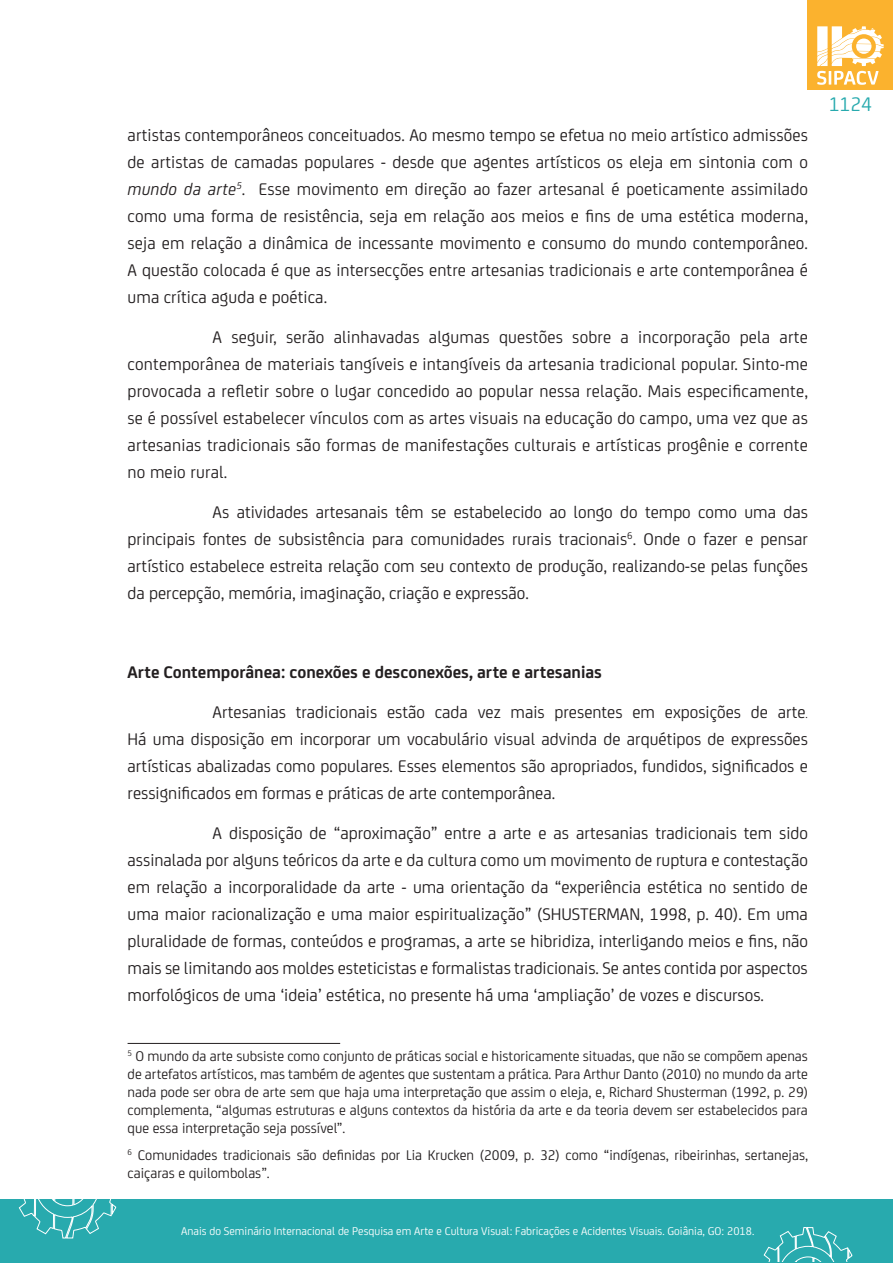
<style>
.page{position:relative;width:893px;height:1263px;background:#fff}
.page>*{position:absolute;margin:0;border:0;box-sizing:border-box;transform-origin:0 0}
.t1{font:21px "FS Joey";color:#28aaae}
.texto_corrido{font:18px/27px "FS Joey";color:#231f20;text-align:justify}
.texto_corrido-2{font:700 18px "FS Joey";color:#231f20}
.notas_de_rodapé{font:15px/18px "FS Joey";color:#231f20;text-align:justify}
.t2{font:12px "FS Joey";color:#fff}
.s1{font-style:italic}
.s2{font-size:12px}
</style>
<div class="page">
<div style="left:808px;top:0;width:85px;height:89px;background:#fbb22e"></div>
<svg style="left:817px;top:26px;width:67px;height:59px"></svg>
<div style="left:0;top:1199px;width:893px;height:64px;background:#28aaae"></div>
<svg style="left:18px;top:1199px;width:99px;height:40px"></svg>
<svg style="left:763px;top:1227px;width:90px;height:35px"></svg>
<hr style="left:128px;top:1043px;width:212px;height:1px;background:#231f20">
<p class="texto_corrido" style="left:128px;top:121px;width:682px">artistas contemporâneos conceituados. Ao mesmo tempo se efetua no meio artístico admissões de artistas de camadas populares - desde que agentes artísticos os eleja em sintonia com o <span class="s1">mundo da arte</span><sup>5</sup>. Esse movimento em direção ao fazer artesanal é poeticamente assimilado como uma forma de resistência, seja em relação aos meios e fins de uma estética moderna, seja em relação a dinâmica de incessante movimento e consumo do mundo contemporâneo.<br>A questão colocada é que as intersecções entre artesanias tradicionais e arte contemporânea é uma crítica aguda e poética.</p>
<p class="texto_corrido" style="left:128px;top:322px;width:682px;text-indent:85px">A seguir, serão alinhavadas algumas questões sobre a incorporação pela arte contemporânea de materiais tangíveis e intangíveis da artesania tradicional popular. Sinto-me provocada a refletir sobre o lugar concedido ao popular nessa relação. Mais especificamente, se é possível estabelecer vínculos com as artes visuais na educação do campo, uma vez que as artesanias tradicionais são formas de manifestações culturais e artísticas progênie e corrente no meio rural.</p>
<p class="texto_corrido" style="left:128px;top:497px;width:682px;text-indent:85px">As atividades artesanais têm se estabelecido ao longo do tempo como uma das principais fontes de subsistência para comunidades rurais tracionais<sup>6</sup>. Onde o fazer e pensar artístico estabelece estreita relação com seu contexto de produção, realizando-se pelas funções da percepção, memória, imaginação, criação e expressão.</p>
<p class="t1" style="left:829px;top:90px;width:45px">1124</p>
<p class="texto_corrido-2" style="left:128px;top:659px;width:476px">Arte Contemporânea: conexões e desconexões, arte e artesanias</p>
<p class="texto_corrido" style="left:128px;top:697px;width:682px;text-indent:85px">Artesanias tradicionais estão cada vez mais presentes em exposições de arte<span class="s2">.<br></span>Há uma disposição em incorporar um vocabulário visual advinda de arquétipos de expressões artísticas abalizadas como populares. Esses elementos são apropriados, fundidos, significados e ressignificados em formas e práticas de arte contemporânea.</p>
<p class="texto_corrido" style="left:128px;top:818px;width:682px;text-indent:85px">A disposição de “aproximação” entre a arte e as artesanias tradicionais tem sido assinalada por alguns teóricos da arte e da cultura como um movimento de ruptura e contestação em relação a incorporalidade da arte - uma orientação da “experiência estética no sentido de uma maior racionalização e uma maior espiritualização” (SHUSTERMAN, 1998, p. 40). Em uma pluralidade de formas, conteúdos e programas, a arte se hibridiza, interligando meios e fins, não mais se limitando aos moldes esteticistas e formalistas tradicionais. Se antes contida por aspectos morfológicos de uma ‘ideia’ estética, no presente há uma ‘ampliação’ de vozes e discursos.</p>
<p class="notas_de_rodapé" style="left:128px;top:1046px;width:682px"><sup>5</sup> O mundo da arte subsiste como conjunto de práticas social e historicamente situadas, que não se compõem apenas de artefatos artísticos, mas também de agentes que sustentam a prática. Para Arthur Danto (2010) no mundo da arte nada pode ser obra de arte sem que haja uma interpretação que assim o eleja, e, Richard Shusterman (1992, p. 29) complementa, “algumas estruturas e alguns contextos da história da arte e da teoria devem ser estabelecidos para que essa interpretação seja possível”.</p>
<p class="notas_de_rodapé" style="left:128px;top:1145px;width:682px"><sup>6</sup> Comunidades tradicionais são definidas por Lia Krucken (2009, p. 32) como “indígenas, ribeirinhas, sertanejas, caiçaras e quilombolas”.</p>
<p class="t2" style="left:181px;top:1223px;width:575px">Anais do Seminário Internacional de Pesquisa em Arte e Cultura Visual: Fabricações e Acidentes Visuais. Goiânia, GO: 2018.</p>
</div>
